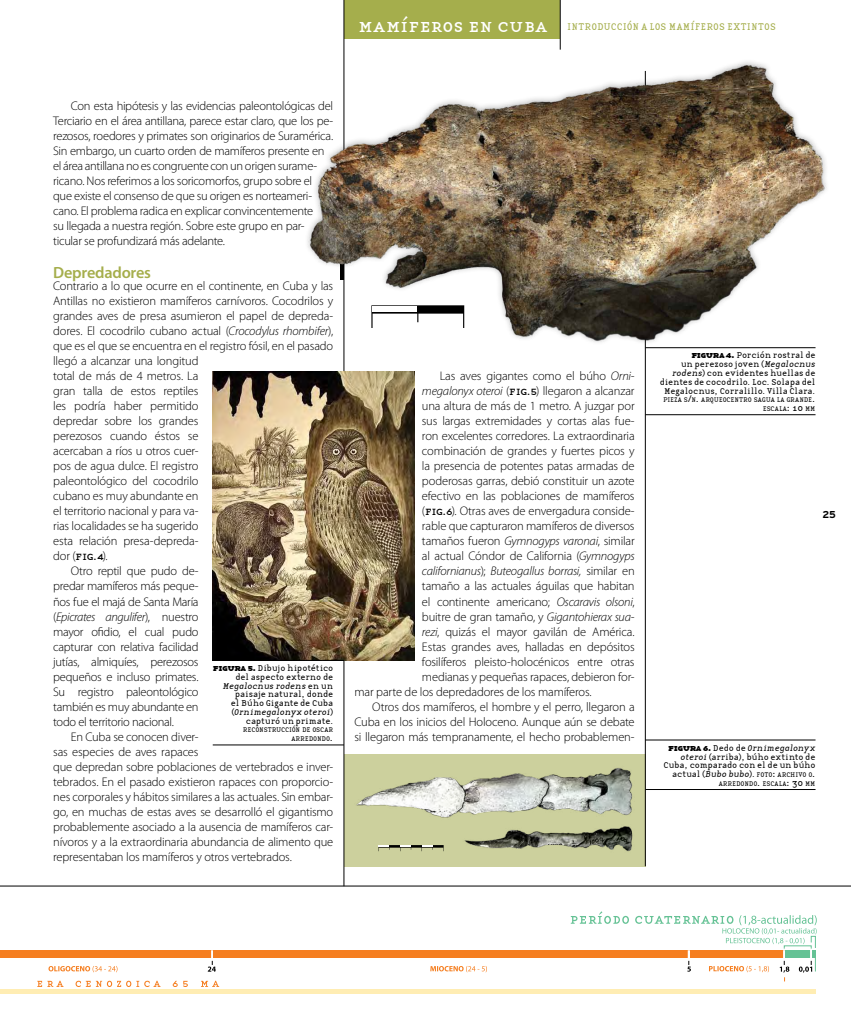
<style>
.page{position:relative;width:851px;height:1028px;background:#fff}
.page>*{position:absolute;margin:0;border:0;box-sizing:border-box;transform-origin:0 0}
.t1{font:20px "Base Twelve Serif Smallcaps";letter-spacing:-.01em;color:#fff}
.t2{font:600 16.25px "Myriad Pro";letter-spacing:-.015em;color:#a5ae4c}
.t3{font:300 12.5px/15px "Myriad Pro";letter-spacing:-.015em;color:#000}
.t4{font:italic 300 12.5px "Myriad Pro";letter-spacing:-.025em;color:#000}
.t5{font:10px "Base Twelve Serif";letter-spacing:.02em;color:#a5ae4c}
.t6{font:700 10px "Interstate";color:#000}
.t7{font:8.75px/8.8px "Base Twelve Serif";letter-spacing:-.005em;color:#000;text-align:right}
.t8{font:8.75px "Base Twelve Serif I";letter-spacing:-.01em;color:#000}
.t9{font:7px/8.8px "Base Twelve Serif";letter-spacing:-.015em;color:#000;text-align:right}
.s1{font-family:"Base Twelve Serif";font-size:10px;color:#a5ae4c}
.s2{font-style:italic}
.s3{font-family:"Base Twelve Serif Smallcaps";font-weight:400}
.s4{font-style:normal}
.s5{font-family:"Base Twelve Serif SCB";font-size:10px}
.s6{font-family:"Base Twelve Serif"}
.s7{font-size:10px}
.s8{font-family:"Base Twelve Serif I"}
.s9{font-size:8.75px}
.s10{font-family:"Base Twelve Serif I";font-size:8.75px}
</style>
<div class="page">
<div style="left:344px;top:0;width:216px;height:39px;background:#a5ae4c"></div>
<div style="left:344px;top:754px;width:301px;height:112px;background:#ccd09d"></div>
<hr style="left:560px;top:0;width:1px;height:50px;background:#000">
<hr style="left:343px;top:0;width:1px;height:886px;background:#000">
<hr style="left:645px;top:414px;width:170px;height:1px;background:#000">
<hr style="left:645px;top:739px;width:170px;height:1px;background:#000">
<hr style="left:645px;top:789px;width:170px;height:1px;background:#000">
<hr style="left:645px;top:71px;width:1px;height:795px;background:#000">
<svg style="left:0;top:911px;width:817px;height:83px"></svg>
<img style="left:307px;top:57px;width:520px;height:299px">
<svg style="left:371px;top:305px;width:93px;height:23px"></svg>
<div style="left:372px;top:306px;width:45px;height:6px;background:#fff"></div>
<hr style="left:0;top:885px;width:850px;height:1px;background:#000">
<img style="left:213px;top:371px;width:202px;height:289px">
<hr style="left:213px;top:660px;width:131px;height:1px;background:#000">
<hr style="left:213px;top:744px;width:131px;height:1px;background:#000">
<img style="left:356px;top:768px;width:277px;height:84px">
<svg style="left:378px;top:845px;width:65px;height:6px"></svg>
<h1 class="t1" style="left:358px;top:13px;width:256px">mamíferos en cuba <span class="s1">Introducci</span></h1>
<p class="t5" style="left:626px;top:21px;width:149px">ón a los mamíferos extintos</p>
<p class="t3" style="left:53px;top:98px;width:281px;text-indent:18px">Con esta hipótesis y las evidencias paleontológicas del Terciario en el área antillana, parece estar claro, que los pe&shy;rezosos, roedores y primates son originarios de Suramérica.<br>Sin embargo, un cuarto orden de mamíferos presente en el área antillana no es congruente con un origen surame&shy;ricano. Nos referimos a los soricomorfos, grupo sobre el que existe el consenso de que su origen es norteameri&shy;cano. El problema radica en explicar convincentemente<br>su llegada a nuestra región. Sobre este grupo en par&shy;ticular se profundizará más adelante.</p>
<h2 class="t2" style="left:53px;top:262px;width:99px">Depredadores</h2>
<p class="t3" style="left:53px;top:278px;width:281px">Contrario a lo que ocurre en el continente, en Cuba y las</p>
<p class="t3" style="left:53px;top:293px;width:281px">Antillas no existieron mamíferos carnívoros. Cocodrilos y</p>
<p class="t3" style="left:53px;top:308px;width:281px">grandes aves de presa asumieron el papel de depreda-</p>
<p class="t3" style="left:53px;top:323px;width:281px">dores. El cocodrilo cubano actual (<span class="s2">Crocodylus rhombifer</span>),</p>
<p class="t3" style="left:53px;top:338px;width:281px">que es el que se encuentra en el registro fósil, en el pasado</p>
<p class="t3" style="left:53px;top:353px;width:147px">llegó a alcanzar una longitud</p>
<p class="t3" style="left:53px;top:368px;width:147px">total de más de 4 metros. La</p>
<p class="t3" style="left:53px;top:383px;width:147px">gran talla de estos reptiles</p>
<p class="t3" style="left:53px;top:398px;width:147px">les podría haber permitido</p>
<p class="t3" style="left:53px;top:413px;width:147px">depredar sobre los grandes</p>
<p class="t3" style="left:53px;top:428px;width:147px">perezosos cuando éstos se</p>
<p class="t3" style="left:53px;top:443px;width:147px">acercaban a ríos u otros cuer-</p>
<p class="t3" style="left:53px;top:458px;width:147px">pos de agua dulce. El registro</p>
<p class="t3" style="left:53px;top:473px;width:147px">paleontológico del cocodrilo</p>
<p class="t3" style="left:53px;top:488px;width:147px">cubano es muy abundante en</p>
<p class="t3" style="left:53px;top:503px;width:147px">el territorio nacional y para va-</p>
<p class="t3" style="left:53px;top:518px;width:147px">rias localidades se ha sugerido</p>
<p class="t3" style="left:53px;top:533px;width:147px">esta relación presa-depreda-</p>
<p class="t3" style="left:53px;top:548px;width:56px">dor (<span class="s3">fig.4</span>).</p>
<p class="t3" style="left:71px;top:563px;width:129px">Otro reptil que pudo de-</p>
<p class="t3" style="left:53px;top:578px;width:147px">predar mamíferos más peque-</p>
<p class="t3" style="left:53px;top:593px;width:147px">ños fue el majá de Santa María</p>
<p class="t4" style="left:53px;top:609px;width:147px"><span class="s4">(</span>Epicrates angulifer<span class="s4">), nuestro</span></p>
<p class="t3" style="left:53px;top:623px;width:147px">mayor ofidio, el cual pudo</p>
<p class="t3" style="left:53px;top:638px;width:147px">capturar con relativa facilidad</p>
<p class="t3" style="left:53px;top:653px;width:147px">jutías, almiquíes, perezosos</p>
<p class="t3" style="left:53px;top:668px;width:147px">pequeños e incluso primates.</p>
<p class="t3" style="left:53px;top:683px;width:147px">Su registro paleontológico</p>
<p class="t3" style="left:53px;top:698px;width:147px">también es muy abundante en</p>
<p class="t3" style="left:53px;top:713px;width:122px">todo el territorio nacional.</p>
<p class="t3" style="left:71px;top:728px;width:129px">En Cuba se conocen diver-</p>
<p class="t3" style="left:53px;top:743px;width:147px">sas especies de aves rapaces</p>
<p class="t3" style="left:53px;top:758px;width:281px">que depredan sobre poblaciones de vertebrados e inver-</p>
<p class="t3" style="left:53px;top:773px;width:281px">tebrados. En el pasado existieron rapaces con proporcio-</p>
<p class="t3" style="left:53px;top:788px;width:281px">nes corporales y hábitos similares a las actuales. Sin embar-</p>
<p class="t3" style="left:53px;top:803px;width:281px">go, en muchas de estas aves se desarrolló el gigantismo</p>
<p class="t3" style="left:53px;top:818px;width:281px">probablemente asociado a la ausencia de mamíferos car-</p>
<p class="t3" style="left:53px;top:833px;width:281px">nívoros y a la extraordinaria abundancia de alimento que</p>
<p class="t3" style="left:53px;top:848px;width:240px">representaban los mamíferos y otros vertebrados.</p>
<p class="t7" style="left:213px;top:663px;width:122px"><span class="s5">figura 5.</span> Dibujo hipotético del aspecto externo de</p>
<p class="t8" style="left:223px;top:680px;width:112px">Megalocnus rodens <span class="s6">en un</span></p>
<p class="t7" style="left:231px;top:690px;width:104px;text-align:center">paisaje natural, donde el Búho Gigante de Cuba</p>
<p class="t8" style="left:231px;top:706px;width:103px"><span class="s6">(</span>Ornimegalonyx oteroi<span class="s6">)</span></p>
<p class="t7" style="left:246px;top:716px;width:89px">capturó un primate.</p>
<p class="t9" style="left:243px;top:725px;width:92px">RECONSTRUCCIÓN DE OSCAR<br>ARREDONDO<span class="s7">.</span></p>
<p class="t3" style="left:439px;top:368px;width:196px">Las aves gigantes como el búho <span class="s2">Orni-</span></p>
<p class="t3" style="left:422px;top:383px;width:214px"><span class="s2">megalonyx oteroi</span> (<span class="s3">fig.5</span>) llegaron a alcanzar</p>
<p class="t3" style="left:422px;top:398px;width:214px">una altura de más de 1 metro. A juzgar por</p>
<p class="t3" style="left:422px;top:413px;width:214px">sus largas extremidades y cortas alas fue-</p>
<p class="t3" style="left:422px;top:428px;width:214px">ron excelentes corredores. La extraordinaria</p>
<p class="t3" style="left:422px;top:443px;width:214px">combinación de grandes y fuertes picos y</p>
<p class="t3" style="left:422px;top:458px;width:214px">la presencia de potentes patas armadas de</p>
<p class="t3" style="left:422px;top:473px;width:214px">poderosas garras, debió constituir un azote</p>
<p class="t3" style="left:422px;top:488px;width:214px">efectivo en las poblaciones de mamíferos</p>
<p class="t3" style="left:422px;top:503px;width:214px">(<span class="s3">fig.6</span>). Otras aves de envergadura conside-</p>
<p class="t3" style="left:422px;top:518px;width:214px">rable que capturaron mamíferos de diversos</p>
<p class="t3" style="left:422px;top:533px;width:214px">tamaños fueron <span class="s2">Gymnogyps varonai</span>, similar</p>
<p class="t3" style="left:422px;top:548px;width:214px">al actual Cóndor de California (<span class="s2">Gymnogyps</span></p>
<p class="t4" style="left:422px;top:564px;width:214px">californianus<span class="s4">);</span> Buteogallus borrasi, <span class="s4">similar en</span></p>
<p class="t3" style="left:422px;top:578px;width:214px">tamaño a las actuales águilas que habitan</p>
<p class="t3" style="left:422px;top:593px;width:214px">el continente americano; <span class="s2">Oscaravis olsoni</span>,</p>
<p class="t3" style="left:422px;top:608px;width:214px">buitre de gran tamaño, y <span class="s2">Gigantohierax sua-</span></p>
<p class="t3" style="left:422px;top:623px;width:214px"><span class="s2">rezi</span>, quizás el mayor gavilán de América.</p>
<p class="t3" style="left:422px;top:638px;width:214px">Estas grandes aves, halladas en depósitos</p>
<p class="t3" style="left:422px;top:653px;width:214px">fosilíferos pleisto-holocénicos entre otras</p>
<p class="t3" style="left:422px;top:668px;width:214px">medianas y pequeñas rapaces, debieron for-</p>
<p class="t3" style="left:354px;top:683px;width:239px">mar parte de los depredadores de los mamíferos.</p>
<p class="t3" style="left:372px;top:698px;width:264px">Otros dos mamíferos, el hombre y el perro, llegaron a</p>
<p class="t3" style="left:354px;top:713px;width:281px">Cuba en los inicios del Holoceno. Aunque aún se debate</p>
<p class="t3" style="left:354px;top:728px;width:281px">si llegaron más tempranamente, el hecho probablemen-</p>
<p class="t7" style="left:659px;top:351px;width:157px"><span class="s5">figura 4.</span> Porción rostral de<br>un perezoso joven (<span class="s8">Megalocnus rodens</span>) con evidentes huellas de dientes de cocodrilo. Loc. Solapa del Megalocnus, Corralillo. Villa Clara.</p>
<p class="t9" style="left:663px;top:395px;width:154px">PIEZA S<span class="s7">/</span>N<span class="s7">.</span> ARQUEOCENTRO SAGUA LA GRANDE<span class="s7">.<br></span>ESCALA<span class="s7">: 10</span> MM</p>
<p class="t6" style="left:822px;top:508px;width:15px">25</p>
<p class="t8" style="left:668px;top:742px;width:149px"><span class="s5">figura 6.</span> <span class="s6">Dedo de</span> Ornimegalonyx</p>
<p class="t7" style="left:663px;top:752px;width:153px"><span class="s8">oteroi</span> (arriba), búho extinto de<br>Cuba, comparado con el de un búho</p>
<p class="t9" style="left:672px;top:770px;width:145px"><span class="s9">actual (</span><span class="s10">Bubo bubo</span><span class="s9">).</span> FOTO<span class="s7">:</span> ARCHIVO O<span class="s7">.<br></span>ARREDONDO<span class="s7">.</span> ESCALA<span class="s7">: 30</span> MM</p>
</div>
